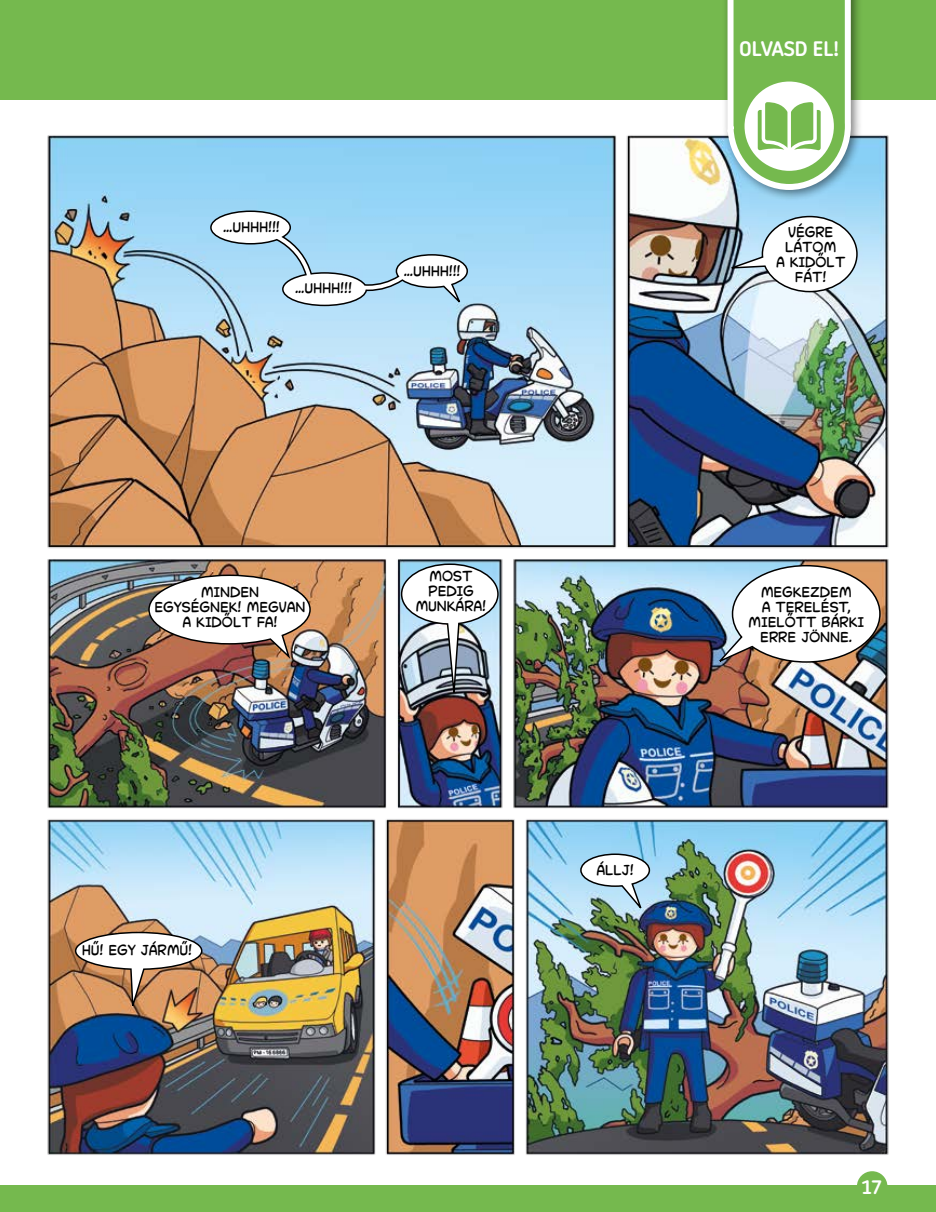
<style>
.page{position:relative;width:936px;height:1212px;background:#fff}
.page>*{position:absolute;margin:0;border:0;box-sizing:border-box;transform-origin:0 0}
.t1{font:500 21px "Noway Round";letter-spacing:-.02em;color:#fff}
.t2{font:500 19.5px "Noway Round";color:#fff}
.t3{font:12.75px/15px "Collector Comic Pro";color:#000;text-align:center}
</style>
<div class="page">
<img style="left:47px;top:135px;width:842px;height:1050px">
<div style="left:0;top:0;width:935px;height:100px;background:#75b94e"></div>
<div style="left:721px;top:0;width:142px;height:202px;background:#000;opacity:.5"></div>
<svg style="left:724px;top:0;width:129px;height:193px"></svg>
<div style="left:0;top:1185px;width:935px;height:27px;background:#75b94e"></div>
<div style="left:856px;top:1171px;width:31px;height:31px;background:#75b94e;border-radius:50%"></div>
<svg style="left:721px;top:215px;width:137px;height:78px"></svg>
<svg style="left:714px;top:564px;width:167px;height:101px"></svg>
<img style="left:400px;top:563px;width:99px;height:148px">
<svg style="left:579px;top:853px;width:71px;height:62px"></svg>
<img style="left:74px;top:931px;width:129px;height:83px">
<img style="left:147px;top:574px;width:164px;height:87px">
<svg style="left:209px;top:210px;width:259px;height:98px"></svg>
<p class="t3" style="left:223px;top:219px;width:58px">…UHHH!!!</p>
<p class="t3" style="left:295px;top:281px;width:58px">…UHHH!!!</p>
<p class="t3" style="left:404px;top:263px;width:58px">…UHHH!!!</p>
<p class="t3" style="left:155px;top:585px;width:152px">MINDEN<br>EGYSÉGNEK! MEGVAN<br>A KIDŐLT FA!</p>
<p class="t3" style="left:415px;top:568px;width:72px">MOST<br>PEDIG<br>MUNKÁRA!</p>
<p class="t3" style="left:82px;top:943px;width:112px">HŰ! EGY JÁRMŰ!</p>
<h1 class="t1" style="left:739px;top:34px;width:101px">OLVASD EL!</h1>
<p class="t3" style="left:776px;top:224px;width:71px">VÉGRE<br>LÁTOM<br>A KIDŐLT<br>FÁT!</p>
<p class="t3" style="left:596px;top:863px;width:39px">ÁLLJ!</p>
<p class="t3" style="left:748px;top:584px;width:117px">MEGKEZDEM<br>A TERELÉST,<br>MIELŐTT BÁRKI<br>ERRE JÖNNE.</p>
<h2 class="t2" style="left:861px;top:1173px;width:22px">17</h2>
</div>
